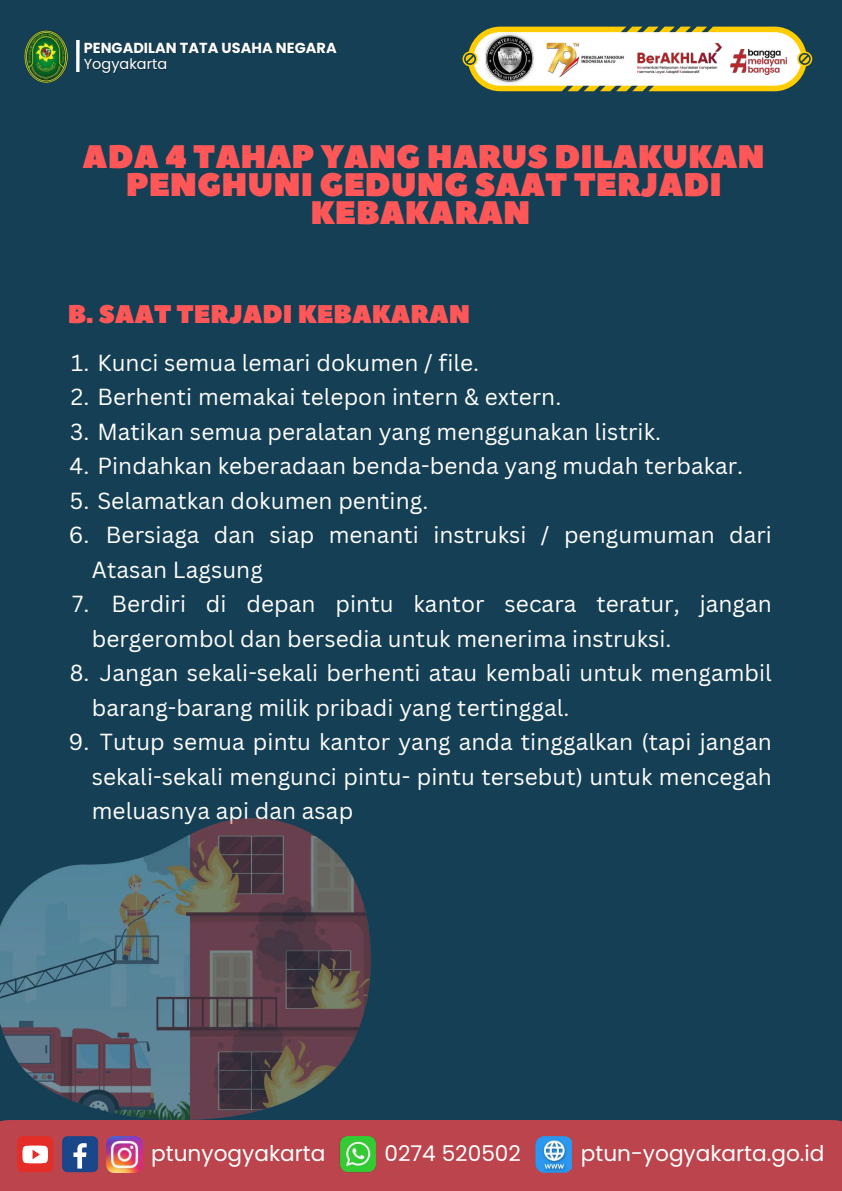
<style>
.page{position:relative;width:842px;height:1191px;background:#fff}
.page>*{position:absolute;margin:0;border:0;box-sizing:border-box;transform-origin:0 0}
.t1{font:32.5px/28.1px "Peace Sans";color:#ff5757;text-align:center}
.t2{font:25.5px "Peace Sans";color:#ff5757}
.t3{font:22.6px/34.5px "Canva Sans";letter-spacing:.005em;color:#fff}
.t4{font:21.6px "Poppins";color:#fff}
.t5{font:700 14.5px "Poppins";color:#fff}
.t6{font:14.5px "Poppins";color:#fff}
</style>
<div class="page">
<div style="left:0;top:0;width:842px;height:1190px;background:#153f54"></div>
<svg style="left:462px;top:27px;width:350px;height:64px;background:#d9d19c"></svg>
<img style="left:486px;top:30px;width:47px;height:57px">
<img style="left:542px;top:39px;width:86px;height:40px">
<img style="left:637px;top:43px;width:84px;height:32px">
<img style="left:730px;top:50px;width:57px;height:24px">
<div style="left:0;top:1119px;width:842px;height:71px;background:#bc444d"></div>
<div style="left:17px;top:1135px;width:36px;height:36px;background:#e52d27;border-radius:5px"></div>
<svg style="left:22px;top:1145px;width:26px;height:18px"></svg>
<div style="left:62px;top:1135px;width:36px;height:36px;background:#1a4789;border-radius:5px"></div>
<svg style="left:73px;top:1143px;width:14px;height:25px"></svg>
<img style="left:107px;top:1135px;width:36px;height:36px">
<img style="left:340px;top:1135px;width:36px;height:36px">
<img style="left:536px;top:1135px;width:36px;height:36px">
<img style="left:24px;top:30px;width:44px;height:52px">
<svg style="left:76px;top:41px;width:4px;height:31px"></svg>
<img style="left:0;top:818px;width:370px;height:301px">
<p class="t5" style="left:84px;top:37px;width:255px">PENGADILAN TATA USAHA NEGARA</p>
<p class="t6" style="left:84px;top:54px;width:85px">Yogyakarta</p>
<h1 class="t1" style="left:83px;top:143px;width:684px">ADA 4 TAHAP YANG HARUS DILAKUKAN<br>PENGHUNI GEDUNG SAAT TERJADI<br>KEBAKARAN</h1>
<p class="t2" style="left:68px;top:297px;width:404px">B. SAAT TERJADI KEBAKARAN</p>
<p class="t3" style="left:71px;top:345px;width:409px">1. Kunci semua lemari dokumen / file.</p>
<p class="t3" style="left:71px;top:379px;width:492px">2. Berhenti memakai telepon intern &amp; extern.</p>
<p class="t3" style="left:70px;top:414px;width:592px">3. Matikan semua peralatan yang menggunakan listrik.</p>
<p class="t3" style="left:70px;top:448px;width:675px">4. Pindahkan keberadaan benda-benda yang mudah terbakar.</p>
<p class="t3" style="left:70px;top:482px;width:360px">5. Selamatkan dokumen penting.</p>
<p class="t3" style="left:106px;top:517px;width:667px">Bersiaga dan siap menanti instruksi / pengumuman dari</p>
<p class="t3" style="left:92px;top:551px;width:173px">Atasan Lagsung</p>
<p class="t3" style="left:69px;top:517px;width:22px">6.</p>
<p class="t3" style="left:92px;top:586px;width:682px;text-indent:20px">Berdiri di depan pintu kantor secara teratur, jangan bergerombol dan bersedia untuk menerima instruksi.</p>
<p class="t3" style="left:72px;top:586px;width:19px">7.</p>
<p class="t3" style="left:92px;top:655px;width:682px;text-indent:8px">Jangan sekali-sekali berhenti atau kembali untuk mengambil barang-barang milik pribadi yang tertinggal.</p>
<p class="t3" style="left:70px;top:655px;width:21px">8.</p>
<p class="t3" style="left:92px;top:724px;width:682px;text-align:justify;text-indent:8px">Tutup semua pintu kantor yang anda tinggalkan (tapi jangan sekali-sekali mengunci pintu- pintu tersebut) untuk mencegah meluasnya api dan asap</p>
<p class="t3" style="left:69px;top:724px;width:22px">9.</p>
<p class="t4" style="left:151px;top:1138px;width:176px">ptunyogyakarta</p>
<p class="t4" style="left:384px;top:1138px;width:138px">0274 520502</p>
<p class="t4" style="left:581px;top:1138px;width:245px">ptun-yogyakarta.go.id</p>
</div>
